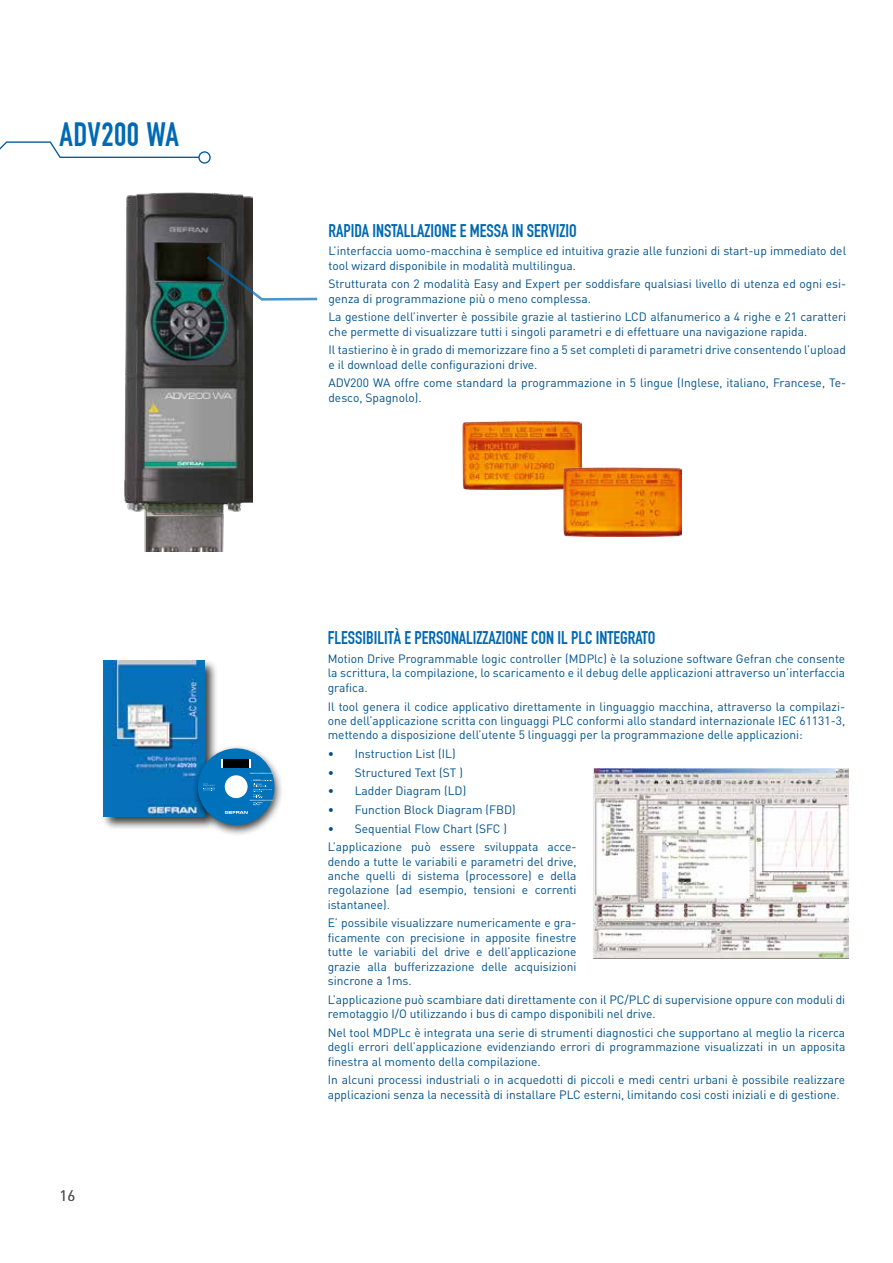
<style>
.page{position:relative;width:893px;height:1263px;background:#fff}
.page>*{position:absolute;margin:0;border:0;box-sizing:border-box;transform-origin:0 0}
.t1{font:33px "DIN Engschrift";letter-spacing:.015em;color:#0069b3}
.t2{font:18px "DIN Engschrift";color:#0069b3}
.t3{font:15px "DINOT";color:#575756}
.t4{font:12px/14.4px "DINOT";color:#00518c}
</style>
<div class="page">
<svg style="left:0;top:141px;width:211px;height:23px"></svg>
<img style="left:462px;top:421px;width:119px;height:68px">
<img style="left:563px;top:468px;width:119px;height:68px">
<img style="left:125px;top:192px;width:128px;height:360px">
<svg style="left:205px;top:255px;width:113px;height:47px"></svg>
<img style="left:594px;top:768px;width:254px;height:190px">
<div style="left:101px;top:658px;width:117px;height:173px;background:#000;opacity:.75"></div>
<img style="left:103px;top:660px;width:101px;height:156px">
<div style="left:192px;top:745px;width:92px;height:92px;background:#000;opacity:.75"></div>
<div style="left:198px;top:748px;width:76px;height:77px;background:#0072bb;border-radius:50%"></div>
<svg style="left:203px;top:783px;width:12px;height:8px"></svg>
<div style="left:225px;top:775px;width:23px;height:23px;background:#fff;border-radius:50%"></div>
<svg style="left:250px;top:773px;width:23px;height:32px"></svg>
<svg style="left:225px;top:811px;width:23px;height:3px"></svg>
<div style="left:222px;top:759px;width:29px;height:8px;background:#010202"></div>
<h1 class="t1" style="left:60px;top:116px;width:121px">ADV200 WA</h1>
<p class="t3" style="left:60px;top:1186px;width:17px">16</p>
<h2 class="t2" style="left:328px;top:220px;width:250px">RAPIDA INSTALLAZIONE E MESSA IN SERVIZIO</h2>
<p class="t4" style="left:328px;top:243px;width:519px">L’interfaccia uomo-macchina è semplice ed intuitiva grazie alle funzioni di start-up immediato del tool wizard disponibile in modalità multilingua.</p>
<p class="t4" style="left:328px;top:276px;width:519px">Strutturata con 2 modalità Easy and Expert per soddisfare qualsiasi livello di utenza ed ogni esi&shy;genza di programmazione più o meno complessa.</p>
<p class="t4" style="left:328px;top:310px;width:519px">La gestione dell’inverter è possibile grazie al tastierino LCD alfanumerico a 4 righe e 21 caratteri che permette di visualizzare tutti i singoli parametri e di effettuare una navigazione rapida.</p>
<p class="t4" style="left:328px;top:343px;width:519px">Il tastierino è in grado di memorizzare fino a 5 set completi di parametri drive consentendo l’upload e il download delle configurazioni drive.</p>
<p class="t4" style="left:328px;top:376px;width:519px">ADV200 WA offre come standard la programmazione in 5 lingue (Inglese, italiano, Francese, Te&shy;desco, Spagnolo).</p>
<h2 class="t2" style="left:328px;top:627px;width:329px">FLESSIBILITÀ E PERSONALIZZAZIONE CON IL PLC INTEGRATO</h2>
<p class="t4" style="left:328px;top:651px;width:519px;text-align:justify">Motion Drive Programmable logic controller (MDPlc) è la soluzione software Gefran che consente la scrittura, la compilazione, lo scaricamento e il debug delle applicazioni attraverso un’interfaccia grafica.</p>
<p class="t4" style="left:328px;top:699px;width:519px;text-align:justify">Il tool genera il codice applicativo direttamente in linguaggio macchina, attraverso la compilazi&shy;one dell’applicazione scritta con linguaggi PLC conformi allo standard internazionale IEC 61131-3, mettendo a disposizione dell’utente 5 linguaggi per la programmazione delle applicazioni:</p>
<p class="t4" style="left:328px;top:746px;width:129px">• Instruction List (IL)</p>
<p class="t4" style="left:328px;top:765px;width:137px">• Structured Text (ST )</p>
<p class="t4" style="left:328px;top:783px;width:140px">• Ladder Diagram (LD)</p>
<p class="t4" style="left:328px;top:802px;width:190px">• Function Block Diagram (FBD)</p>
<p class="t4" style="left:328px;top:819px;width:250px;line-height:18.6px">• Sequential Flow Chart (SFC )<br>L’applicazione può essere sviluppata acce-</p>
<p class="t4" style="left:328px;top:854px;width:250px;text-align:justify">dendo a tutte le variabili e parametri del drive, anche quelli di sistema (processore) e della regolazione (ad esempio, tensioni e correnti istantanee).</p>
<p class="t4" style="left:328px;top:916px;width:250px;text-align:justify">E’ possibile visualizzare numericamente e gra&shy;ficamente con precisione in apposite finestre tutte le variabili del drive e dell’applicazione grazie alla bufferizzazione delle acquisizioni sincrone a 1ms.</p>
<p class="t4" style="left:328px;top:992px;width:519px">L’applicazione può scambiare dati direttamente con il PC/PLC di supervisione oppure con moduli di remotaggio I/O utilizzando i bus di campo disponibili nel drive.</p>
<p class="t4" style="left:328px;top:1025px;width:519px;text-align:justify">Nel tool MDPLc è integrata una serie di strumenti diagnostici che supportano al meglio la ricerca degli errori dell’applicazione evidenziando errori di programmazione visualizzati in un apposita finestra al momento della compilazione.</p>
<p class="t4" style="left:328px;top:1072px;width:519px">In alcuni processi industriali o in acquedotti di piccoli e medi centri urbani è possibile realizzare applicazioni senza la necessità di installare PLC esterni, limitando cosi costi iniziali e di gestione.</p>
</div>
